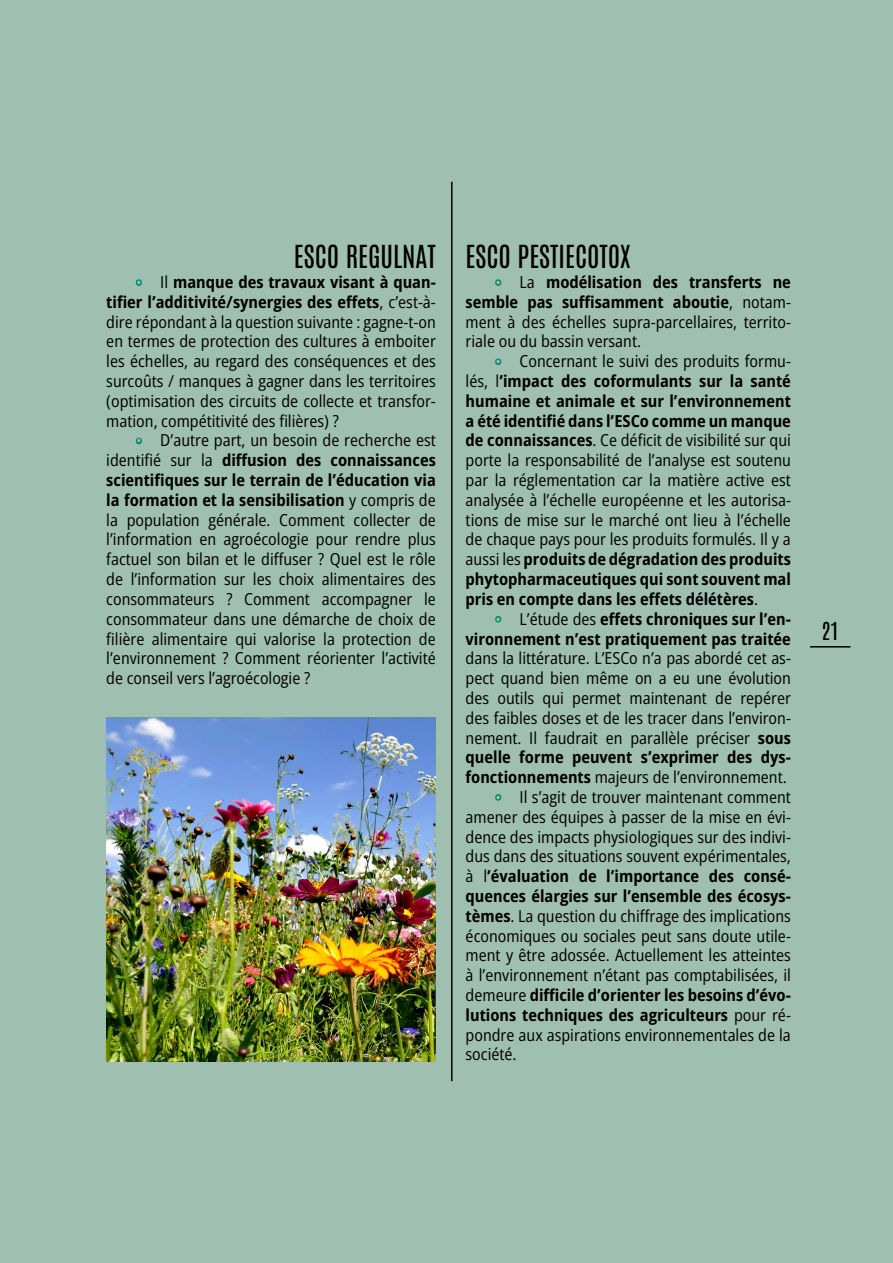
<style>
.page{position:relative;width:893px;height:1263px;background:#9fbfb1}
.page>*{position:absolute;margin:0;border:0;box-sizing:border-box;transform-origin:0 0}
.t1{font:27px "Antonio";color:#000}
.t2{font:21px "Antonio";color:#000}
.t3{font:semi-condensed 16.5px/19.8px "Open Sans";color:#000;text-align:justify}
.t4{font:700 semi-condensed 16.5px/19.8px "Open Sans";color:#000;text-align:right}
.s1{font-stretch:normal;font-size:15px;color:#04886c}
.s2{font-weight:700}
.s3{font-weight:400;font-stretch:normal;font-size:15px;color:#04886c}
.s4{font-weight:400}
</style>
<div class="page">
<hr style="left:451px;top:182px;width:2px;height:899px;background:#000">
<img style="left:106px;top:718px;width:330px;height:343px">
<hr style="left:810px;top:646px;width:40px;height:1px;background:#000">
<h1 class="t1" style="left:294px;top:238px;width:143px">ESCO REGULNAT</h1>
<p class="t3" style="left:106px;top:272px;width:331px;text-indent:30px"><span class="s1">•</span> Il <span class="s2">manque des travaux visant à quan&shy;tifier l’additivité/synergies des effets</span>, c’est-à&shy;dire répondant à la question suivante : gagne-t-on en termes de protection des cultures à emboiter les échelles, au regard des conséquences et des surcoûts / manques à gagner dans les territoires (optimisation des circuits de collecte et transfor&shy;mation, compétitivité des filières) ?</p>
<p class="t3" style="left:106px;top:430px;width:331px;text-indent:30px"><span class="s1">•</span> D’autre part, un besoin de recherche est identifié sur la <span class="s2">diffusion des connaissances scientifiques sur le terrain de l’éducation via la formation et la sensibilisation</span> y compris de la population générale. Comment collecter de l’information en agroécologie pour rendre plus factuel son bilan et le diffuser ? Quel est le rôle de l’information sur les choix alimentaires des consommateurs ? Comment accompagner le consommateur dans une démarche de choix de filière alimentaire qui valorise la protection de l’environnement ? Comment réorienter l’activité de conseil vers l’agroécologie ?</p>
<h1 class="t1" style="left:466px;top:238px;width:166px">ESCO PESTIECOTOX</h1>
<p class="t3" style="left:466px;top:272px;width:327px;text-indent:30px"><span class="s1">•</span> La <span class="s2">modélisation des transferts ne semble pas suffisamment aboutie</span>, notam&shy;ment à des échelles supra-parcellaires, territo&shy;riale ou du bassin versant.</p>
<p class="t3" style="left:466px;top:351px;width:327px;text-indent:30px"><span class="s1">•</span> Concernant le suivi des produits formu&shy;lés, l<span class="s2">’impact des coformulants sur la santé humaine et animale et sur l’environnement a été identifié dans l’ESCo comme un manque de connaissances</span>. Ce déficit de visibilité sur qui porte la responsabilité de l’analyse est soutenu par la réglementation car la matière active est analysée à l’échelle européenne et les autorisa&shy;tions de mise sur le marché ont lieu à l’échelle de chaque pays pour les produits formulés. Il y a aussi les <span class="s2">produits de dégradation des produits phytopharmaceutiques qui sont souvent mal pris en compte dans les effets délétères</span>.</p>
<p class="t4" style="left:466px;top:608px;width:327px"><span class="s3">•</span> <span class="s4">L’étude des</span> effets chroniques sur l’en&shy;vironnement n’est pratiquement pas traitée</p>
<p class="t3" style="left:466px;top:648px;width:327px">dans la littérature. L’ESCo n’a pas abordé cet as&shy;pect quand bien même on a eu une évolution des outils qui permet maintenant de repérer des faibles doses et de les tracer dans l’environ&shy;nement. Il faudrait en parallèle préciser <span class="s2">sous quelle forme peuvent s’exprimer des dys&shy;fonctionnements</span> majeurs de l’environnement.</p>
<p class="t3" style="left:466px;top:787px;width:327px;text-indent:30px"><span class="s1">•</span> Il s’agit de trouver maintenant comment amener des équipes à passer de la mise en évi&shy;dence des impacts physiologiques sur des indivi&shy;dus dans des situations souvent expérimentales, à l<span class="s2">’évaluation de l’importance des consé&shy;quences élargies sur l’ensemble des écosys&shy;tèmes</span>. La question du chiffrage des implications économiques ou sociales peut sans doute utile&shy;ment y être adossée. Actuellement les atteintes à l’environnement n’étant pas comptabilisées, il demeure <span class="s2">difficile d’orienter les besoins d’évo&shy;lutions techniques des agriculteurs</span> pour ré&shy;pondre aux aspirations environnementales de la société.</p>
<p class="t2" style="left:821px;top:616px;width:19px">21</p>
</div>
